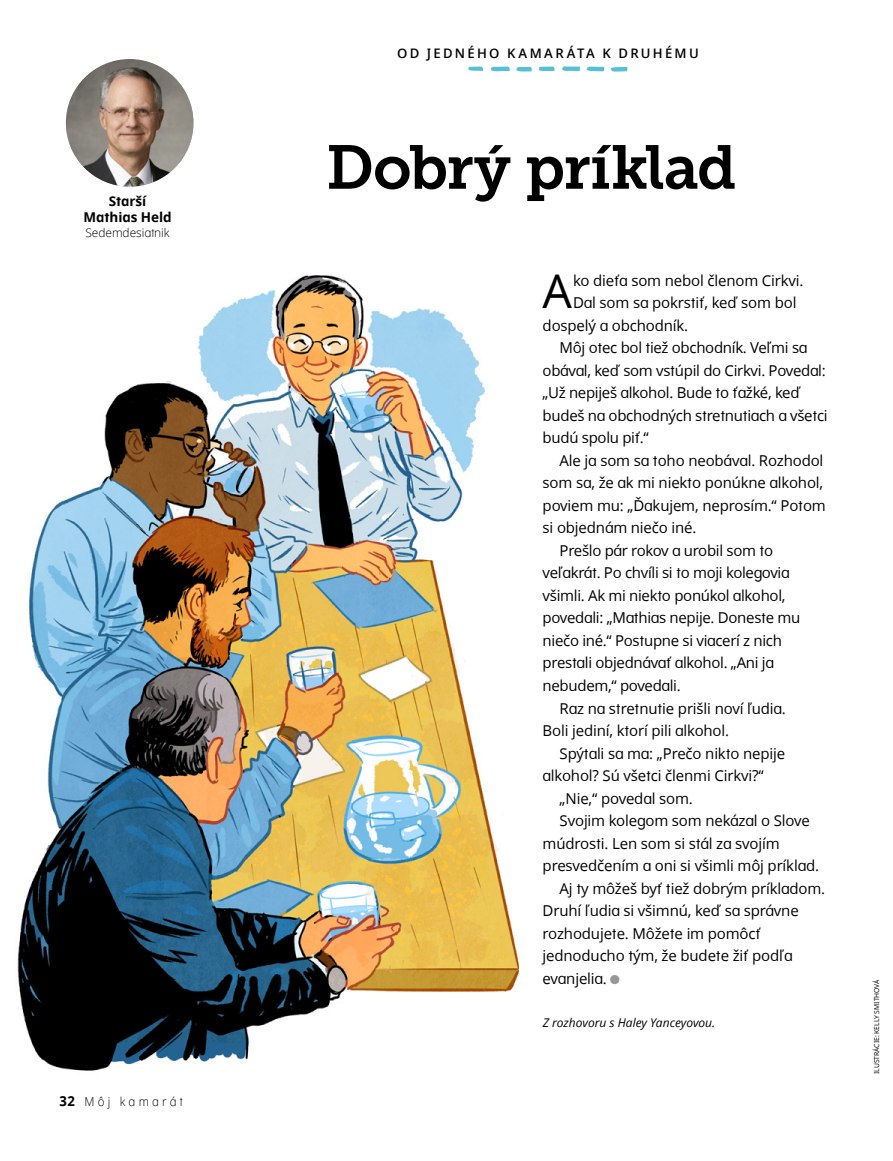
<style>
.page{position:relative;width:893px;height:1161px;background:#fff}
.page>*{position:absolute;margin:0;border:0;box-sizing:border-box;transform-origin:0 0}
.artcl1_h1_next_Museo{font:61.5px "Museo Slablds Lat 700";letter-spacing:-.025em;color:#000}
.artcl1_p1_first{font:46.5px "Dots Solidlds Lat";color:#000}
.artcl1_p1{font:15px/22.5px "Dots Solidlds Lat";letter-spacing:-.01em;color:#000}
.artcl1_p1_first-2{font:15px "Dots Solidlds Lat";letter-spacing:-.01em;color:#000}
.artlc1_p1_author-name{font:700 13.5px/15.8px "Dots Solidlds Lat";letter-spacing:-.005em;color:#000;text-align:center}
.p1_series-title__articl1_and_articl2{font:600 13.2px "Dots Solidlds Lat";letter-spacing:.175em;color:#000}
.t1{font:300 12.3px "Dots Solidlds Lat";letter-spacing:.28em;color:#000;scale:.95 1}
.artcl1_p1_event{font:italic 12px "Dots Solidlds Lat";color:#000}
.artcl1_p1_author-role{font:300 12px "Dots Solidlds Lat";letter-spacing:-.005em;color:#000}
.p1_figure_image_credit_first{font:6.75px "Dots Solidlds Lat";color:#000}
.s1{font-weight:700;font-size:13.8px}
.s2{font-family:"Ding P Ilds Dpi";font-size:12.75px;color:#969798}
</style>
<div class="page">
<img style="left:17px;top:275px;width:502px;height:796px">
<svg style="left:491px;top:67px;width:19px;height:4px"></svg>
<svg style="left:562px;top:66px;width:66px;height:6px"></svg>
<svg style="left:516px;top:67px;width:16px;height:5px"></svg>
<svg style="left:538px;top:66px;width:17px;height:5px"></svg>
<svg style="left:468px;top:66px;width:15px;height:5px"></svg>
<img style="left:66px;top:59px;width:127px;height:128px;border-radius:64px">
<p class="artlc1_p1_author-name" style="left:84px;top:194px;width:90px">Starší<br>Mathias Held</p>
<p class="artcl1_p1_author-role" style="left:85px;top:224px;width:86px">Sedemdesiatnik</p>
<p class="t1" style="left:60px;top:1092px;width:131px"><span class="s1">32</span> Môj kamarát</p>
<p class="p1_series-title__articl1_and_articl2" style="left:397px;top:44px;width:303px">OD JEDNÉHO KAMARÁTA K DRUHÉMU</p>
<p class="artcl1_h1_next_Museo" style="left:326px;top:118px;width:412px">Dobrý príklad</p>
<p class="artcl1_p1_first" style="left:543px;top:257px;width:31px">A</p>
<p class="artcl1_p1_first-2" style="left:573px;top:269px;width:232px">ko dieťa som nebol členom Cirkvi.</p>
<p class="artcl1_p1_first-2" style="left:573px;top:292px;width:225px">Dal som sa pokrstiť, keď som bol</p>
<p class="artcl1_p1_first-2" style="left:543px;top:314px;width:147px">dospelý a obchodník.</p>
<p class="artcl1_p1" style="left:543px;top:337px;width:287px;text-indent:17px">Môj otec bol tiež obchodník. Veľmi sa obával, keď som vstúpil do Cirkvi. Povedal: „Už nepiješ alkohol. Bude to ťažké, keď budeš na obchodných stretnutiach a všetci budú spolu piť.“</p>
<p class="artcl1_p1" style="left:543px;top:449px;width:285px;text-indent:17px">Ale ja som sa toho neobával. Rozhodol som sa, že ak mi niekto ponúkne alkohol, poviem mu: „Ďakujem, neprosím.“ Potom si objednám niečo iné.</p>
<p class="artcl1_p1" style="left:543px;top:539px;width:259px;text-indent:17px">Prešlo pár rokov a urobil som to veľakrát. Po chvíli si to moji kolegovia všimli. Ak mi niekto ponúkol alkohol, povedali: „Mathias nepije. Doneste mu niečo iné.“ Postupne si viacerí z nich prestali objednávať alkohol. „Ani ja nebudem,“ povedali.</p>
<p class="artcl1_p1" style="left:543px;top:697px;width:245px;text-indent:17px">Raz na stretnutie prišli noví ľudia.<br>Boli jediní, ktorí pili alkohol.</p>
<p class="artcl1_p1" style="left:543px;top:742px;width:244px;text-indent:17px">Spýtali sa ma: „Prečo nikto nepije alkohol? Sú všetci členmi Cirkvi?“</p>
<p class="artcl1_p1" style="left:560px;top:787px;width:135px">„Nie,“ povedal som.</p>
<p class="artcl1_p1" style="left:543px;top:809px;width:278px;text-indent:17px">Svojim kolegom som nekázal o Slove múdrosti. Len som si stál za svojím presvedčením a oni si všimli môj príklad.</p>
<p class="artcl1_p1" style="left:543px;top:877px;width:284px;text-indent:17px">Aj ty môžeš byť tiež dobrým príkladom.<br>Druhí ľudia si všimnú, keď sa správne rozhodujete. Môžete im pomôcť jednoducho tým, že budete žiť podľa evanjelia. <span class="s2">●</span></p>
<p class="artcl1_p1_event" style="left:543px;top:1013px;width:174px">Z rozhovoru s Haley Yanceyovou.</p>
<p class="p1_figure_image_credit_first" style="left:872px;top:1074px;width:96px;rotate:-90deg">ILUSTRÁCIE: KELLY SMITHOVÁ</p>
</div>
